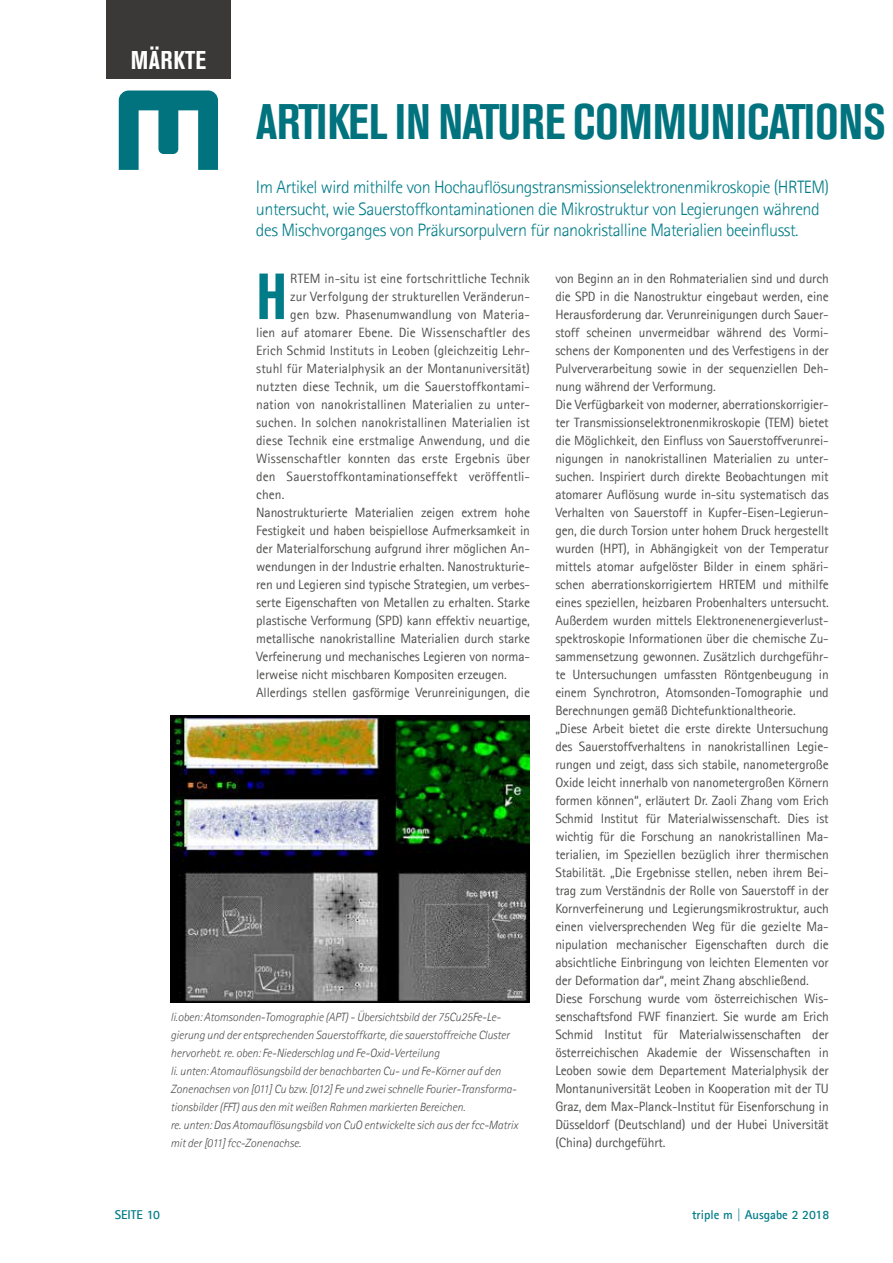
<style>
.page{position:relative;width:893px;height:1263px;background:#fff}
.page>*{position:absolute;margin:0;border:0;box-sizing:border-box;transform-origin:0 0}
.t1{font:700 condensed 64.5px "Akzidenz Grotesk BE";color:#007c88}
.t2{font:700 condensed 49.5px "Akzidenz Grotesk BE";letter-spacing:-.005em;color:#00737e}
.t3{font:700 condensed 25.5px "Akzidenz Grotesk BE";letter-spacing:.02em;color:#fff}
.t4{font:300 18px/21.6px "Agfa Rotis Sans Serif";letter-spacing:-.025em;color:#007c88}
.t5{font:13.5px/18px "Agfa Rotis Sans Serif";letter-spacing:-.01em;color:#50504f}
.t6{font:700 12.75px "Agfa Rotis Sans Serif";color:#007c88}
.t7{font:italic 300 12px/18px "Agfa Rotis Sans Serif";letter-spacing:-.01em;color:#50504f}
</style>
<div class="page">
<img style="left:171px;top:715px;width:359px;height:288px">
<div style="left:106px;top:0;width:124px;height:79px;background:#3a3938"></div>
<svg style="left:118px;top:90px;width:100px;height:80px"></svg>
<h3 class="t3" style="left:131px;top:45px;width:77px">MÄRKTE</h3>
<h2 class="t2" style="left:256px;top:94px;width:631px">ARTIKEL IN NATURE COMMUNICATIONS</h2>
<p class="t4" style="left:256px;top:176px;width:575px">Im Artikel wird mithilfe von Hochauflösungstransmissionselektronenmikroskopie (HRTEM) untersucht, wie Sauerstoffkontaminationen die Mikrostruktur von Legierungen während des Mischvorganges von Präkursorpulvern für nanokristalline Materialien beeinflusst.</p>
<h1 class="t1" style="left:256px;top:260px;width:32px">H</h1>
<p class="t5" style="left:290px;top:269px;width:241px">RTEM in-situ ist eine fortschrittliche Technik</p>
<p class="t5" style="left:290px;top:287px;width:241px">zur Verfolgung der strukturellen Veränderun-</p>
<p class="t5" style="left:290px;top:305px;width:241px">gen bzw. Phasenumwandlung von Materia-</p>
<p class="t5" style="left:256px;top:323px;width:275px">lien auf atomarer Ebene. Die Wissenschaftler des</p>
<p class="t5" style="left:256px;top:341px;width:275px">Erich Schmid Instituts in Leoben (gleichzeitig Lehr-</p>
<p class="t5" style="left:256px;top:359px;width:275px">stuhl für Materialphysik an der Montanuniversität)</p>
<p class="t5" style="left:256px;top:377px;width:275px">nutzten diese Technik, um die Sauerstoffkontami-</p>
<p class="t5" style="left:256px;top:395px;width:275px">nation von nanokristallinen Materialien zu unter-</p>
<p class="t5" style="left:256px;top:413px;width:275px">suchen. In solchen nanokristallinen Materialien ist</p>
<p class="t5" style="left:256px;top:431px;width:275px">diese Technik eine erstmalige Anwendung, und die</p>
<p class="t5" style="left:256px;top:449px;width:275px">Wissenschaftler konnten das erste Ergebnis über</p>
<p class="t5" style="left:256px;top:467px;width:275px">den Sauerstoffkontaminationseffekt veröffentli-</p>
<p class="t5" style="left:256px;top:485px;width:30px">chen.</p>
<p class="t5" style="left:256px;top:503px;width:275px">Nanostrukturierte Materialien zeigen extrem hohe</p>
<p class="t5" style="left:256px;top:521px;width:275px">Festigkeit und haben beispiellose Aufmerksamkeit in</p>
<p class="t5" style="left:256px;top:539px;width:275px">der Materialforschung aufgrund ihrer möglichen An-</p>
<p class="t5" style="left:256px;top:557px;width:275px">wendungen in der Industrie erhalten. Nanostrukturie-</p>
<p class="t5" style="left:256px;top:575px;width:275px">ren und Legieren sind typische Strategien, um verbes-</p>
<p class="t5" style="left:256px;top:593px;width:275px">serte Eigenschaften von Metallen zu erhalten. Starke</p>
<p class="t5" style="left:256px;top:611px;width:275px">plastische Verformung (SPD) kann effektiv neuartige,</p>
<p class="t5" style="left:256px;top:629px;width:275px">metallische nanokristalline Materialien durch starke</p>
<p class="t5" style="left:256px;top:647px;width:275px">Verfeinerung und mechanisches Legieren von norma-</p>
<p class="t5" style="left:256px;top:665px;width:252px">lerweise nicht mischbaren Kompositen erzeugen.</p>
<p class="t5" style="left:256px;top:683px;width:275px">Allerdings stellen gasförmige Verunreinigungen, die</p>
<p class="t7" style="left:171px;top:1008px;width:349px">li.oben: Atomsonden-Tomographie (APT) - Übersichtsbild der 75Cu25Fe-Le&shy;gierung und der entsprechenden Sauerstoffkarte, die sauerstoffreiche Cluster hervorhebt. re. oben: Fe-Niederschlag und Fe-Oxid-Verteilung<br>li. unten: Atomauflösungsbild der benachbarten Cu- und Fe-Körner auf den Zonenachsen von [011] Cu bzw. [012] Fe und zwei schnelle Fourier-Transforma&shy;tionsbilder (FFT) aus den mit weißen Rahmen markierten Bereichen.<br>re. unten: Das Atomauflösungsbild von CuO entwickelte sich aus der fcc-Matrix mit der [011] fcc-Zonenachse.</p>
<p class="t5" style="left:555px;top:269px;width:275px">von Beginn an in den Rohmaterialien sind und durch die SPD in die Nanostruktur eingebaut werden, eine Herausforderung dar. Verunreinigungen durch Sauer&shy;stoff scheinen unvermeidbar während des Vormi&shy;schens der Komponenten und des Verfestigens in der Pulververarbeitung sowie in der sequenziellen Deh&shy;nung während der Verformung.<br>Die Verfügbarkeit von moderner, aberrationskorrigier&shy;ter Transmissionselektronenmikroskopie (TEM) bietet die Möglichkeit, den Einfluss von Sauerstoffverunrei&shy;nigungen in nanokristallinen Materialien zu unter&shy;suchen. Inspiriert durch direkte Beobachtungen mit atomarer Auflösung wurde in-situ systematisch das Verhalten von Sauerstoff in Kupfer-Eisen-Legierun&shy;gen, die durch Torsion unter hohem Druck hergestellt wurden (HPT), in Abhängigkeit von der Temperatur mittels atomar aufgelöster Bilder in einem sphäri&shy;schen aberrationskorrigiertem HRTEM und mithilfe eines speziellen, heizbaren Probenhalters untersucht.<br>Außerdem wurden mittels Elektronenenergieverlust&shy;spektroskopie Informationen über die chemische Zu&shy;sammensetzung gewonnen. Zusätzlich durchgeführ&shy;te Untersuchungen umfassten Röntgenbeugung in einem Synchrotron, Atomsonden-Tomographie und Berechnungen gemäß Dichtefunktionaltheorie. „Diese Arbeit bietet die erste direkte Untersuchung des Sauerstoffverhaltens in nanokristallinen Legie&shy;rungen und zeigt, dass sich stabile, nanometergroße Oxide leicht innerhalb von nanometergroßen Körnern formen können“, erläutert Dr. Zaoli Zhang vom Erich Schmid Institut für Materialwissenschaft. Dies ist wichtig für die Forschung an nanokristallinen Ma&shy;terialien, im Speziellen bezüglich ihrer thermischen Stabilität. „Die Ergebnisse stellen, neben ihrem Bei&shy;trag zum Verständnis der Rolle von Sauerstoff in der Kornverfeinerung und Legierungsmikrostruktur, auch einen vielversprechenden Weg für die gezielte Ma&shy;nipulation mechanischer Eigenschaften durch die absichtliche Einbringung von leichten Elementen vor der Deformation dar“, meint Zhang abschließend.<br>Diese Forschung wurde vom österreichischen Wis&shy;senschaftsfond FWF finanziert. Sie wurde am Erich Schmid Institut für Materialwissenschaften der österreichischen Akademie der Wissenschaften in Leoben sowie dem Departement Materialphysik der Montanuniversität Leoben in Kooperation mit der TU Graz, dem Max-Planck-Institut für Eisenforschung in Düsseldorf (Deutschland) und der Hubei Universität (China) durchgeführt.</p>
<p class="t6" style="left:115px;top:1207px;width:47px">SEITE 10</p>
<p class="t6" style="left:692px;top:1207px;width:139px">triple m | Ausgabe 2 2018</p>
</div>
